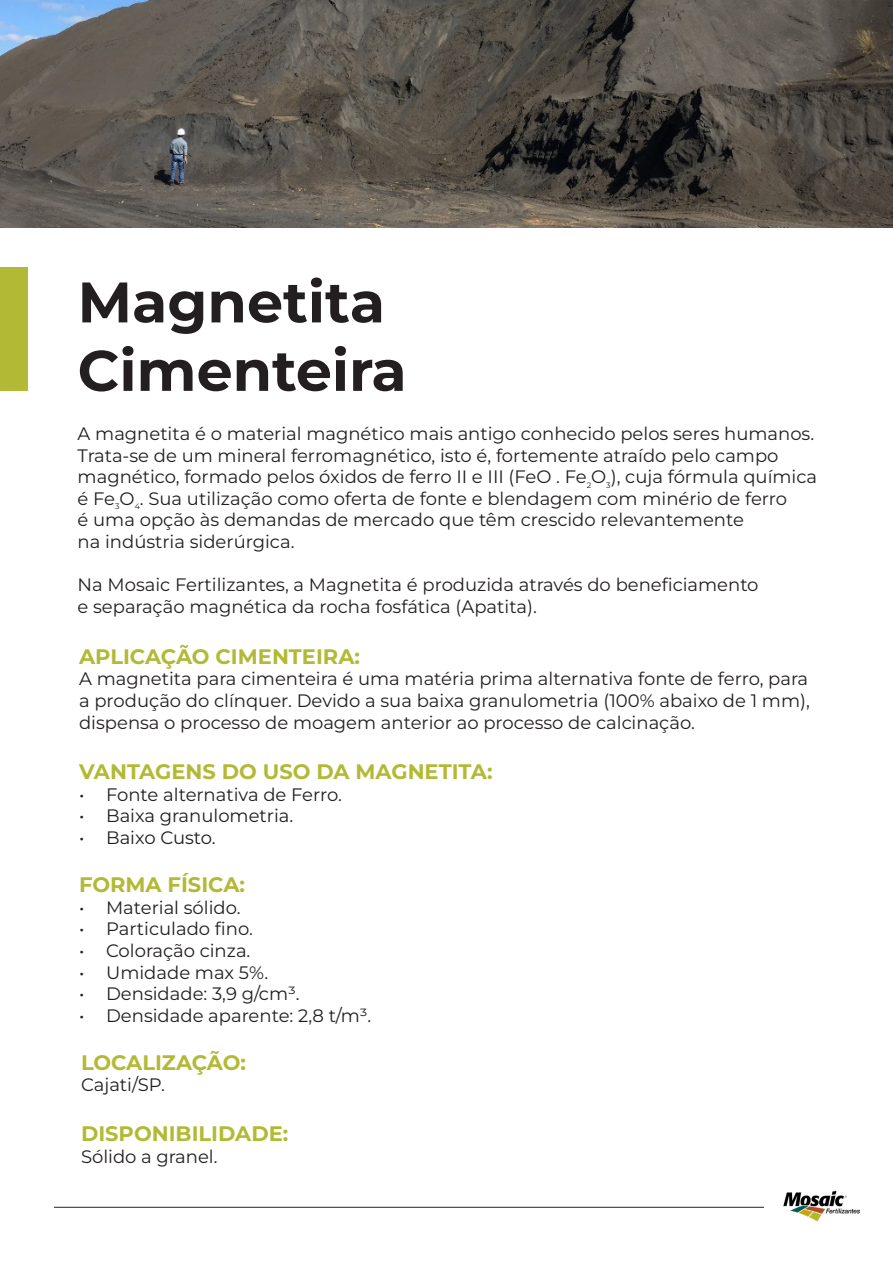
<style>
.page{position:relative;width:893px;height:1263px;background:#fff}
.page>*{position:absolute;margin:0;border:0;box-sizing:border-box;transform-origin:0 0}
.t1{font:700 57px "Montserrat";color:#231f20}
.t2{font:700 21px "Montserrat";color:#b2ba35}
.t3{font:18px/21.6px "Montserrat";color:#231f20}
.t4{font:7.8px "Montserrat";color:#231f20}
</style>
<div class="page">
<img style="left:784px;top:1191px;width:76px;height:30px">
<hr style="left:54px;top:1207px;width:710px;height:1px;background:#231f20">
<div style="left:0;top:267px;width:27px;height:124px;background:#b2ba35"></div>
<img style="left:0;top:0;width:893px;height:227px">
<p class="t1" style="left:78px;top:264px;width:309px">Magnetita</p>
<p class="t1" style="left:78px;top:333px;width:330px">Cimenteira</p>
<p class="t3" style="left:78px;top:422px;width:738px">A magnetita é o material magnético mais antigo conhecido pelos seres humanos.</p>
<p class="t3" style="left:78px;top:444px;width:741px">Trata-se de um mineral ferromagnético, isto é, fortemente atraído pelo campo magnético, formado pelos óxidos de ferro II e III (FeO . Fe O ), cuja fórmula química</p>
<p class="t4" style="left:587px;top:480px;width:6px">2</p>
<p class="t4" style="left:606px;top:480px;width:6px">3</p>
<p class="t3" style="left:78px;top:487px;width:711px">é Fe O . Sua utilização como oferta de fonte e blendagem com minério de ferro</p>
<p class="t4" style="left:115px;top:501px;width:6px">3</p>
<p class="t4" style="left:135px;top:501px;width:7px">4</p>
<p class="t3" style="left:78px;top:509px;width:668px">é uma opção às demandas de mercado que têm crescido relevantemente na indústria siderúrgica.</p>
<p class="t3" style="left:78px;top:574px;width:682px">Na Mosaic Fertilizantes, a Magnetita é produzida através do beneficiamento</p>
<p class="t3" style="left:78px;top:595px;width:461px">e separação magnética da rocha fosfática (Apatita).</p>
<p class="t2" style="left:79px;top:642px;width:283px">APLICAÇÃO CIMENTEIRA:</p>
<p class="t3" style="left:79px;top:668px;width:732px;text-align:justify">A magnetita para cimenteira é uma matéria prima alternativa fonte de ferro, para a produção do clínquer. Devido a sua baixa granulometria (100% abaixo de 1 mm), dispensa o processo de moagem anterior ao processo de calcinação.</p>
<p class="t2" style="left:79px;top:758px;width:415px">VANTAGENS DO USO DA MAGNETITA:</p>
<p class="t3" style="left:79px;top:783px;width:264px">• Fonte alternativa de Ferro.</p>
<p class="t3" style="left:79px;top:805px;width:216px">• Baixa granulometria.</p>
<p class="t3" style="left:79px;top:826px;width:138px">• Baixo Custo.</p>
<p class="t2" style="left:79px;top:871px;width:168px">FORMA FÍSICA:</p>
<p class="t3" style="left:79px;top:896px;width:163px">• Material sólido.</p>
<p class="t3" style="left:79px;top:918px;width:175px">• Particulado fino.</p>
<p class="t3" style="left:79px;top:939px;width:173px">• Coloração cinza.</p>
<p class="t3" style="left:79px;top:961px;width:191px">• Umidade max 5%.</p>
<p class="t3" style="left:79px;top:982px;width:222px">• Densidade: 3,9 g/cm³.</p>
<p class="t3" style="left:79px;top:1004px;width:294px">• Densidade aparente: 2,8 t/m³.</p>
<p class="t2" style="left:81px;top:1048px;width:167px">LOCALIZAÇÃO:</p>
<p class="t3" style="left:81px;top:1073px;width:86px">Cajati/SP.</p>
<p class="t2" style="left:81px;top:1120px;width:209px">DISPONIBILIDADE:</p>
<p class="t3" style="left:81px;top:1145px;width:138px">Sólido a granel.</p>
</div>
